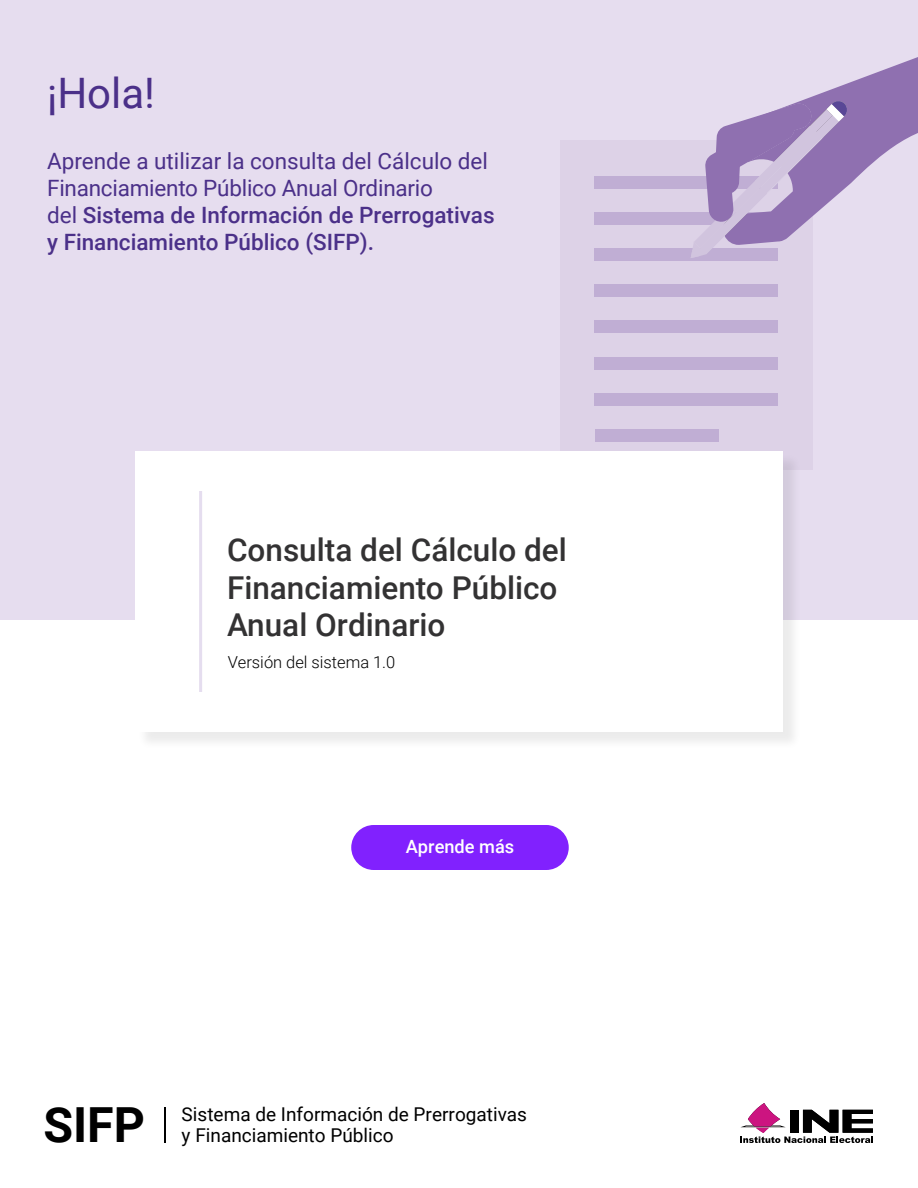
<style>
.page{position:relative;width:918px;height:1188px;background:#fff}
.page>*{position:absolute;margin:0;border:0;box-sizing:border-box;transform-origin:0 0}
.t1{font:700 48.45px "Roboto";color:#000}
.t2{font:42px "Roboto";color:#4b3089}
.t3{font:500 31.5px/37.8px "Roboto";color:#333233}
.t4{font:22.5px/27px "Roboto";letter-spacing:-.01em;color:#4b3089}
.t5{font:19.05px/20.9px "Roboto";color:#000}
.t6{font:500 18.3px "Roboto";color:#fff}
.t7{font:300 16.5px "Roboto";color:#000}
.s1{font-weight:500}
</style>
<div class="page">
<div style="left:0;top:0;width:918px;height:619px;background:#e6ddef"></div>
<div style="left:560px;top:141px;width:252px;height:329px;background:#ddd2e7"></div>
<div style="left:595px;top:177px;width:183px;height:12px;background:#c0aed4"></div>
<div style="left:595px;top:213px;width:183px;height:12px;background:#c0aed4"></div>
<div style="left:595px;top:249px;width:183px;height:12px;background:#c0aed4"></div>
<div style="left:595px;top:285px;width:183px;height:12px;background:#c0aed4"></div>
<div style="left:595px;top:321px;width:183px;height:12px;background:#c0aed4"></div>
<div style="left:595px;top:357px;width:183px;height:12px;background:#c0aed4"></div>
<div style="left:595px;top:393px;width:183px;height:12px;background:#c0aed4"></div>
<div style="left:595px;top:429px;width:124px;height:12px;background:#c0aed4"></div>
<svg style="left:740px;top:1103px;width:133px;height:40px"></svg>
<div style="left:351px;top:825px;width:218px;height:45px;background:#8121fe;border-radius:22px"></div>
<div style="left:138px;top:454px;width:663px;height:297px;background:#000;opacity:.08"></div>
<div style="left:135px;top:451px;width:648px;height:281px;background:#fff"></div>
<hr style="left:199px;top:491px;width:3px;height:201px;background:#e5ddef">
<hr style="left:164px;top:1107px;width:2px;height:36px;background:#000">
<svg style="left:691px;top:57px;width:227px;height:201px"></svg>
<h2 class="t2" style="left:47px;top:64px;width:109px">¡Hola!</h2>
<p class="t4" style="left:47px;top:146px;width:449px">Aprende a utilizar la consulta del Cálculo del Financiamiento Público Anual Ordinario<br>del <span class="s1">Sistema de Información de Prerrogativas y Financiamiento Público (SIFP).</span></p>
<h3 class="t3" style="left:227px;top:530px;width:341px">Consulta del Cálculo del<br>Financiamiento Público<br>Anual Ordinario</h3>
<p class="t7" style="left:228px;top:651px;width:169px">Versión del sistema 1.0</p>
<p class="t6" style="left:406px;top:834px;width:110px">Aprende más</p>
<h1 class="t1" style="left:43px;top:1091px;width:103px">SIFP</h1>
<p class="t5" style="left:182px;top:1103px;width:347px">Sistema de Información de Prerrogativas y Financiamiento Público</p>
</div>
